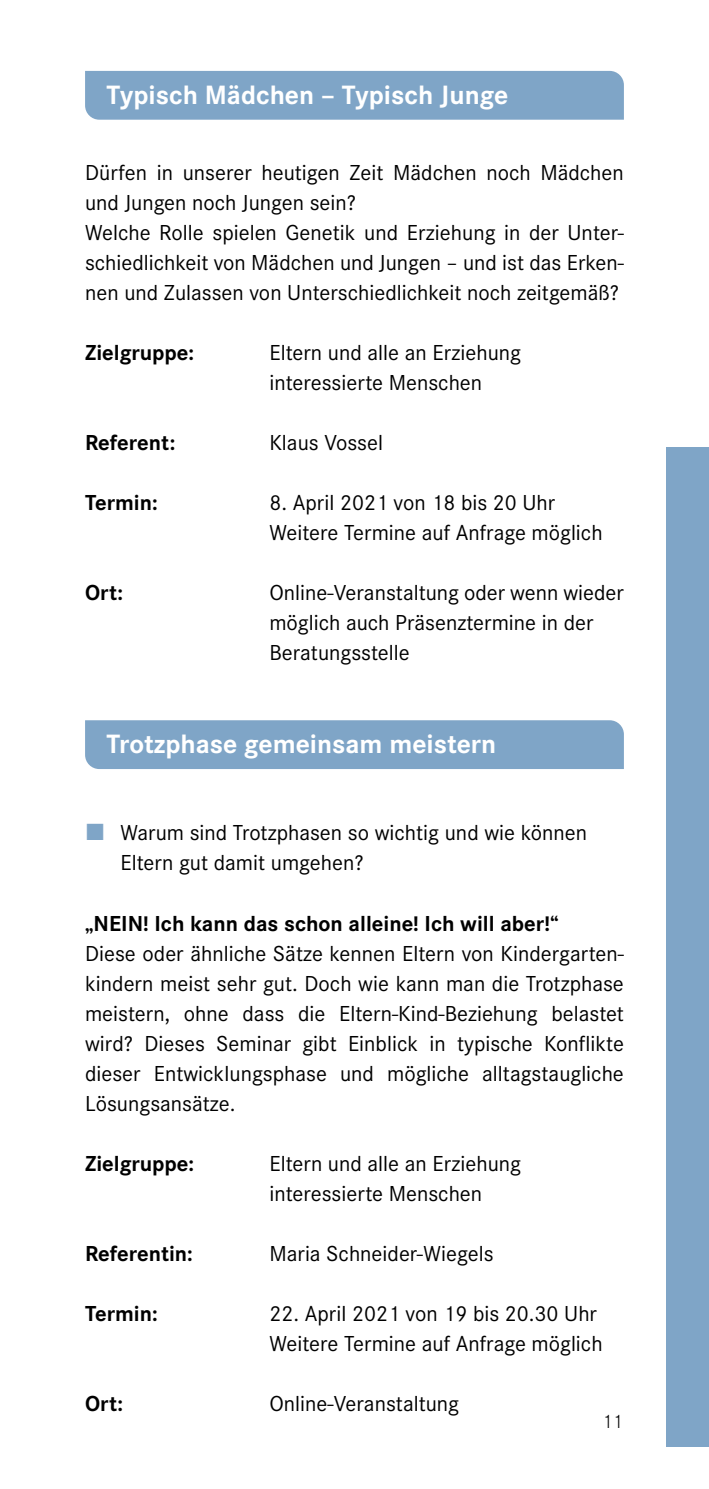
<style>
.page{position:relative;width:709px;height:1489px;background:#fff}
.page>*{position:absolute;margin:0;border:0;box-sizing:border-box;transform-origin:0 0}
.t1{font:700 27.5px "Corporate S";color:#fff}
.t2{font:22.5px/30px "Corporate S";color:#000}
.t3{font:700 22.5px "Corporate S";color:#000}
.t4{font:300 20px "Corporate S";color:#000}
</style>
<div class="page">
<div style="left:666px;top:446px;width:43px;height:1000px;background:#7fa5c7"></div>
<div style="left:85px;top:71px;width:539px;height:49px;background:#7fa5c7"></div>
<div style="left:85px;top:720px;width:539px;height:49px;background:#7fa5c7"></div>
<p class="t1" style="left:106px;top:75px;width:403px">Typisch Mädchen – Typisch Junge</p>
<p class="t2" style="left:85px;top:157px;width:540px">Dürfen in unserer heutigen Zeit Mädchen noch Mädchen und Jungen noch Jungen sein?<br>Welche Rolle spielen Genetik und Erziehung in der Unter&shy;schiedlichkeit von Mädchen und Jungen – und ist das Erken&shy;nen und Zulassen von Unterschiedlichkeit noch zeitgemäß?</p>
<p class="t3" style="left:85px;top:337px;width:111px">Zielgruppe:</p>
<p class="t2" style="left:269px;top:337px;width:253px">Eltern und alle an Erziehung interessierte Menschen</p>
<p class="t3" style="left:85px;top:427px;width:92px">Referent:</p>
<p class="t2" style="left:269px;top:427px;width:115px">Klaus Vossel</p>
<p class="t3" style="left:85px;top:487px;width:74px">Termin:</p>
<p class="t2" style="left:269px;top:487px;width:335px">8. April 2021 von 18 bis 20 Uhr<br>Weitere Termine auf Anfrage möglich</p>
<p class="t3" style="left:85px;top:577px;width:40px">Ort:</p>
<p class="t2" style="left:269px;top:577px;width:356px">Online-Veranstaltung oder wenn wieder möglich auch Präsenztermine in der<br>Beratungsstelle</p>
<p class="t1" style="left:106px;top:724px;width:391px">Trotzphase gemeinsam meistern</p>
<p class="t2" style="left:120px;top:817px;width:468px">Warum sind Trotzphasen so wichtig und wie können<br>Eltern gut damit umgehen?</p>
<p class="t3" style="left:85px;top:907px;width:475px">„NEIN! Ich kann das schon alleine! Ich will aber!“</p>
<p class="t2" style="left:85px;top:937px;width:540px;text-align:justify">Diese oder ähnliche Sätze kennen Eltern von Kindergarten&shy;kindern meist sehr gut. Doch wie kann man die Trotzphase meistern, ohne dass die Eltern-Kind-Beziehung belastet wird? Dieses Seminar gibt Einblick in typische Konflikte dieser Entwicklungsphase und mögliche alltagstaugliche Lösungsansätze.</p>
<p class="t3" style="left:85px;top:1147px;width:111px">Zielgruppe:</p>
<p class="t2" style="left:269px;top:1147px;width:253px">Eltern und alle an Erziehung interessierte Menschen</p>
<p class="t3" style="left:85px;top:1237px;width:109px">Referentin:</p>
<p class="t2" style="left:269px;top:1237px;width:226px">Maria Schneider-Wiegels</p>
<p class="t3" style="left:85px;top:1297px;width:74px">Termin:</p>
<p class="t2" style="left:269px;top:1297px;width:335px">22. April 2021 von 19 bis 20.30 Uhr<br>Weitere Termine auf Anfrage möglich</p>
<p class="t3" style="left:85px;top:1387px;width:40px">Ort:</p>
<p class="t2" style="left:269px;top:1387px;width:191px">Online-Veranstaltung</p>
<p class="t4" style="left:603px;top:1408px;width:22px">11</p>
</div>
